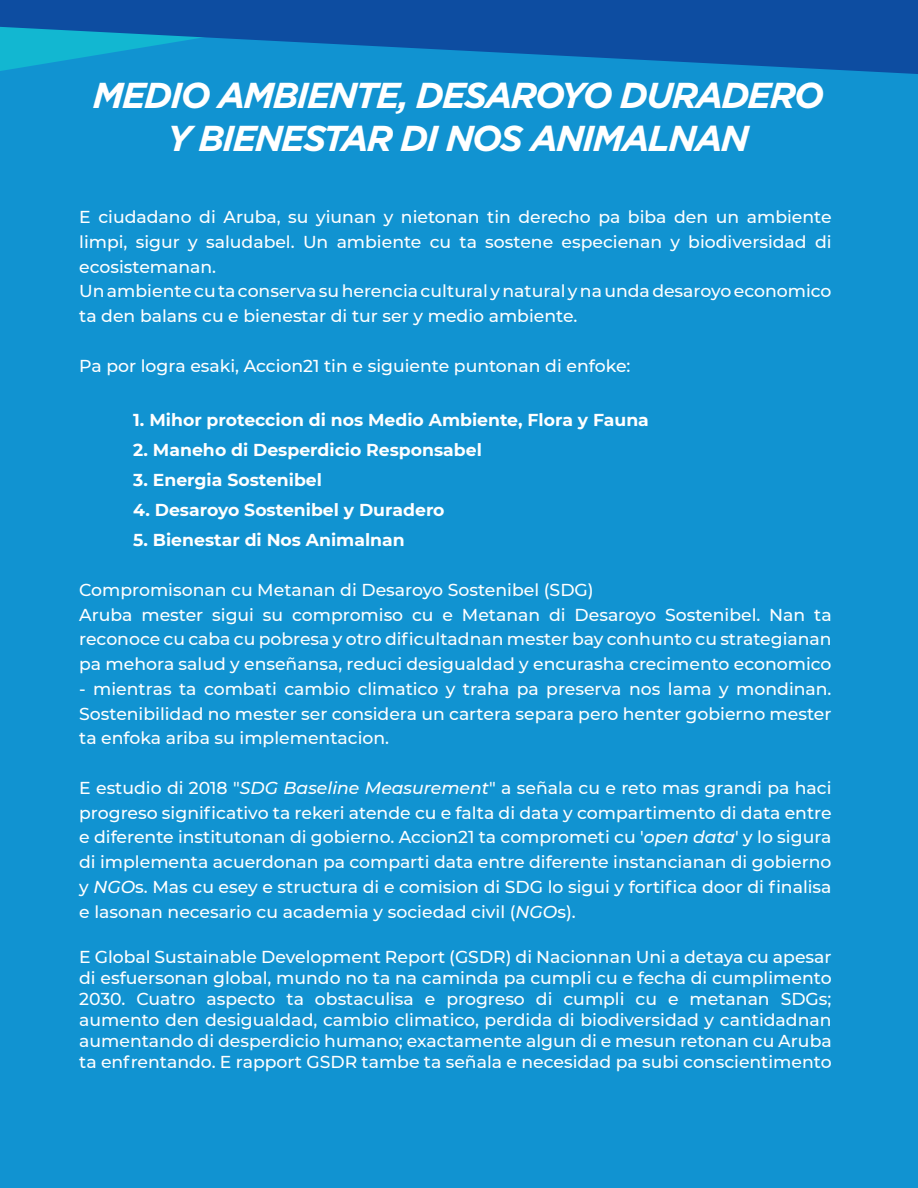
<style>
.page{position:relative;width:918px;height:1188px;background:#1193d1}
.page>*{position:absolute;margin:0;border:0;box-sizing:border-box;transform-origin:0 0}
.t1{font:italic 700 36px/43.2px "Gotham";letter-spacing:-.05em;color:#fff;text-align:center}
.t2{font:500 17.25px/24.8px "Montserrat";color:#fff;text-align:justify}
.t3{font:700 17.25px "Montserrat";color:#fff}
.s1{font-style:italic}
</style>
<div class="page">
<svg style="left:0;top:0;width:918px;height:74px;fill:#0d4da1"></svg>
<p class="t1" style="left:93px;top:73px;width:733px">MEDIO AMBIENTE, DESAROYO DURADERO<br>Y BIENESTAR DI NOS ANIMALNAN</p>
<p class="t2" style="left:79px;top:204px;width:754px">E ciudadano di Aruba, su yiunan y nietonan tin derecho pa biba den un ambiente limpi, sigur y saludabel. Un ambiente cu ta sostene especienan y biodiversidad di ecosistemanan.</p>
<p class="t2" style="left:79px;top:278px;width:754px">Un ambiente cu ta conserva su herencia cultural y natural y na unda desaroyo economico ta den balans cu e bienestar di tur ser y medio ambiente.</p>
<p class="t2" style="left:79px;top:352px;width:553px">Pa por logra esaki, Accion21 tin e siguiente puntonan di enfoke:</p>
<p class="t3" style="left:133px;top:408px;width:517px">1. Mihor proteccion di nos Medio Ambiente, Flora y Fauna</p>
<p class="t3" style="left:133px;top:438px;width:350px">2. Maneho di Desperdicio Responsabel</p>
<p class="t3" style="left:133px;top:468px;width:190px">3. Energia Sostenibel</p>
<p class="t3" style="left:133px;top:498px;width:313px">4. Desaroyo Sostenibel y Duradero</p>
<p class="t3" style="left:133px;top:528px;width:273px">5. Bienestar di Nos Animalnan</p>
<p class="t2" style="left:79px;top:577px;width:516px">Compromisonan cu Metanan di Desaroyo Sostenibel (SDG)</p>
<p class="t2" style="left:79px;top:601px;width:754px">Aruba mester sigui su compromiso cu e Metanan di Desaroyo Sostenibel. Nan ta reconoce cu caba cu pobresa y otro dificultadnan mester bay conhunto cu strategianan pa mehora salud y enseñansa, reduci desigualdad y encurasha crecimento economico</p>
<p class="t2" style="left:79px;top:676px;width:754px">- mientras ta combati cambio climatico y traha pa preserva nos lama y mondinan.<br>Sostenibilidad no mester ser considera un cartera separa pero henter gobierno mester ta enfoka ariba su implementacion.</p>
<p class="t2" style="left:79px;top:775px;width:754px">E estudio di 2018 "<span class="s1">SDG Baseline Measurement</span>" a señala cu e reto mas grandi pa haci progreso significativo ta rekeri atende cu e falta di data y compartimento di data entre e diferente institutonan di gobierno. Accion21 ta comprometi cu '<span class="s1">open data</span>' y lo sigura di implementa acuerdonan pa comparti data entre diferente instancianan di gobierno y <span class="s1">NGO</span>s. Mas cu esey e structura di e comision di SDG lo sigui y fortifica door di finalisa e lasonan necesario cu academia y sociedad civil (<span class="s1">NGO</span>s).</p>
<p class="t2" style="left:79px;top:946px;width:754px;line-height:21px">E Global Sustainable Development Report (GSDR) di Nacionnan Uni a detaya cu apesar di esfuersonan global, mundo no ta na caminda pa cumpli cu e fecha di cumplimento 2030. Cuatro aspecto ta obstaculisa e progreso di cumpli cu e metanan SDGs; aumento den desigualdad, cambio climatico, perdida di biodiversidad y cantidadnan aumentando di desperdicio humano; exactamente algun di e mesun retonan cu Aruba ta enfrentando. E rapport GSDR tambe ta señala e necesidad pa subi conscientimento</p>
</div>
